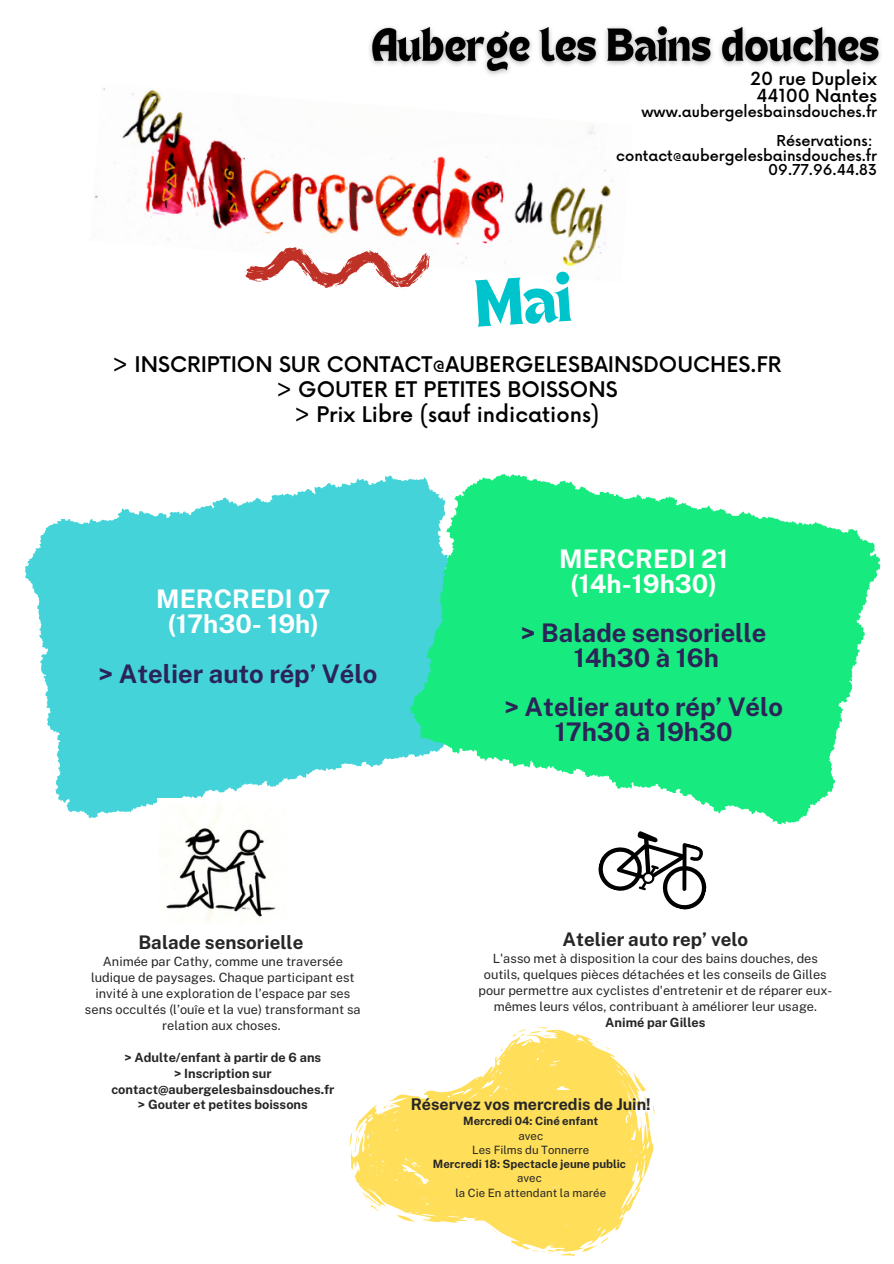
<style>
.page{position:relative;width:894px;height:1264px;background:#fff}
.page>*{position:absolute;margin:0;border:0;box-sizing:border-box;transform-origin:0 0}
.t1{font:700 25.65px/24.8px "Public Sans";color:#2b2458;text-align:center}
.t2{font:700 25.65px/24.8px "Public Sans";color:#fff;text-align:center}
.t3{font:500 21px/24.8px "Now";color:#000;text-align:center}
.t4{font:700 18.75px "Public Sans";color:#262626}
.t5{font:500 17.55px/17px "Now";color:#000;text-align:center}
.t6{font:700 16.05px "Public Sans";color:#262626}
.t7{font:500 14.7px/14.7px "Now";color:#000;text-align:right}
.t8{font:12.75px/15.9px "Public Sans";color:#262626;text-align:center}
.t9{font:700 12.75px/15.9px "Public Sans";color:#262626;text-align:center}
.t10{font:700 11.4px "Public Sans";color:#262626}
.t11{font:11.4px "Public Sans";color:#262626}
</style>
<div class="page">
<img style="left:94px;top:88px;width:519px;height:191px">
<svg style="left:598px;top:833px;width:109px;height:77px"></svg>
<svg style="left:244px;top:247px;width:185px;height:43px"></svg>
<svg style="left:24px;top:475px;width:377px;height:344px;fill:#43d3d9"></svg>
<svg style="left:401px;top:473px;width:480px;height:360px;fill:#17eb7f"></svg>
<img style="left:158px;top:798px;width:130px;height:124px">
<svg style="left:349px;top:1027px;width:308px;height:230px;fill:#ffde59"></svg>
<img style="left:369px;top:26px;width:512px;height:49px">
<svg style="left:474px;top:270px;width:97px;height:9px"></svg>
<h3 class="t5" style="left:750px;top:71px;width:128px">20 rue Dupleix<br>44100 Nantes</h3>
<h3 class="t7" style="left:641px;top:105px;width:237px">www.aubergelesbainsdouches.fr</h3>
<h3 class="t7" style="left:616px;top:134px;width:262px">Réservations: contact@aubergelesbainsdouches.fr<br>09.77.96.44.83</h3>
<p class="t3" style="left:113px;top:353px;width:670px">&gt; INSCRIPTION SUR CONTACT@AUBERGELESBAINSDOUCHES.FR &gt; GOUTER ET PETITES BOISSONS<br>&gt; Prix Libre (sauf indications)</p>
<p class="t2" style="left:156px;top:586px;width:176px">MERCREDI 07 (17h30- 19h)</p>
<p class="t1" style="left:98px;top:661px;width:280px">&gt; Atelier auto rép’ Vélo</p>
<h1 class="t2" style="left:559px;top:546px;width:170px">MERCREDI 21 (14h-19h30)</h1>
<h4 class="t1" style="left:521px;top:620px;width:247px">&gt; Balade sensorielle<br>14h30 à 16h</h4>
<p class="t1" style="left:504px;top:694px;width:280px">&gt; Atelier auto rép’ Vélo<br>17h30 à 19h30</p>
<h3 class="t4" style="left:138px;top:931px;width:166px">Balade sensorielle</h3>
<h3 class="t8" style="left:85px;top:953px;width:277px">Animée par Cathy, comme une traversée ludique de paysages. Chaque participant est invité à une exploration de l’espace par ses sens occultés (l’ouîe et la vue) transformant sa relation aux choses.</h3>
<p class="t9" style="left:111px;top:1049px;width:224px">&gt; Adulte/enfant à partir de 6 ans<br>&gt; Inscription sur contact@aubergelesbainsdouches.fr &gt; Gouter et petites boissons</p>
<p class="t4" style="left:562px;top:928px;width:187px">Atelier auto rep’ velo</p>
<p class="t8" style="left:478px;top:950px;width:355px">L'asso met à disposition la cour des bains douches, des outils, quelques pièces détachées et les conseils de Gilles pour permettre aux cyclistes d'entretenir et de réparer eux&shy;mêmes leurs vélos, contribuant à améliorer leur usage.</p>
<p class="t9" style="left:605px;top:1014px;width:102px">Animé par Gilles</p>
<h6 class="t6" style="left:410px;top:1094px;width:241px">Réservez vos mercredis de Juin!</h6>
<p class="t10" style="left:463px;top:1114px;width:136px">Mercredi 04: Ciné enfant</p>
<p class="t11" style="left:518px;top:1128px;width:26px">avec</p>
<p class="t11" style="left:472px;top:1142px;width:119px">Les Films du Tonnerre</p>
<p class="t10" style="left:433px;top:1157px;width:195px">Mercredi 18: Spectacle jeune public</p>
<p class="t11" style="left:517px;top:1171px;width:26px">avec</p>
<p class="t11" style="left:455px;top:1185px;width:152px">la Cie En attendant la marée</p>
</div>
